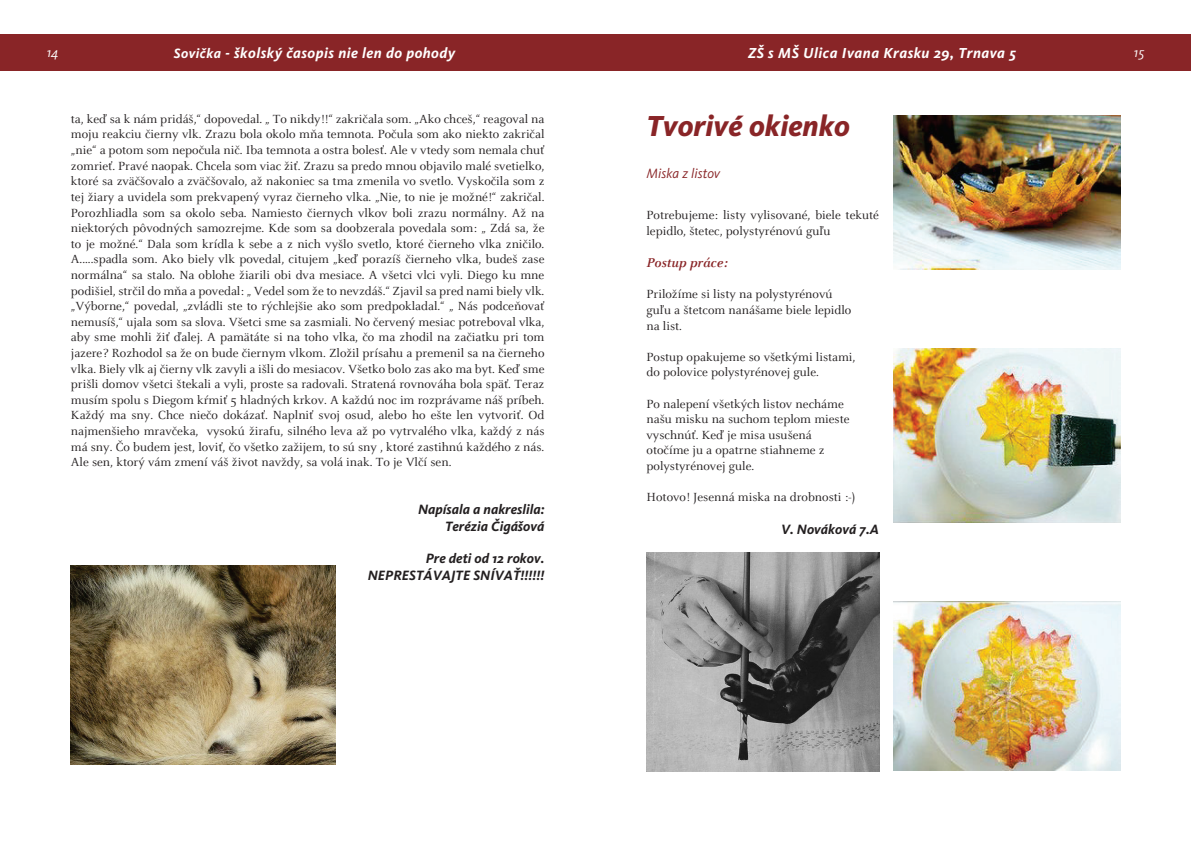
<style>
.page{position:relative;width:1191px;height:842px;background:#fff}
.page>*{position:absolute;margin:0;border:0;box-sizing:border-box;transform-origin:0 0}
.nadpis{font:italic 800 30px "Kievit Pro";color:#892527}
.t1{font:italic 700 15px "Kievit Pro";letter-spacing:.03em;color:#fff}
.meno{font:italic 700 14px "Kievit Pro";color:#231f20}
.podnadpis{font:italic 14px "Kievit Pro";color:#892527}
.text{font:italic 700 14px "Celeste Pro";color:#892527}
.t2{font:italic 14px "Kievit Pro";color:#fff}
.text-2{font:13px/15.6px "Celeste Pro";color:#231f20;text-align:justify}
.s1{font-size:14px}
</style>
<div class="page">
<div style="left:595px;top:34px;width:596px;height:37px;background:#892527"></div>
<div style="left:0;top:34px;width:595px;height:37px;background:#892527"></div>
<img style="left:71px;top:566px;width:264px;height:198px">
<img style="left:893px;top:115px;width:227px;height:154px">
<img style="left:893px;top:348px;width:227px;height:174px">
<img style="left:893px;top:601px;width:227px;height:169px">
<img style="left:646px;top:553px;width:233px;height:218px">
<p class="t2" style="left:47px;top:44px;width:13px">14</p>
<p class="t1" style="left:174px;top:44px;width:283px"><span class="s1">Sovička</span> - školský časopis nie len do pohody</p>
<p class="t1" style="left:748px;top:44px;width:269px">ZŠ s MŠ Ulica Ivana Krasku 29, Trnava 5</p>
<p class="t2" style="left:1134px;top:44px;width:12px">15</p>
<p class="text-2" style="left:71px;top:111px;width:475px">ta, keď sa k nám pridáš,“ dopovedal. „ To nikdy!!“ zakričala som. „Ako chceš,“ reagoval na moju reakciu čierny vlk. Zrazu bola okolo mňa temnota. Počula som ako niekto zakričal „nie“ a potom som nepočula nič. Iba temnota a ostra bolesť. Ale v vtedy som nemala chuť zomrieť. Pravé naopak. Chcela som viac žiť. Zrazu sa predo mnou objavilo malé svetielko, ktoré sa zväčšovalo a zväčšovalo, až nakoniec sa tma zmenila vo svetlo. Vyskočila som z tej žiary a uvidela som prekvapený vyraz čierneho vlka. „Nie, to nie je možné!“ zakričal.<br>Porozhliadla som sa okolo seba. Namiesto čiernych vlkov boli zrazu normálny. Až na niektorých pôvodných samozrejme. Kde som sa doobzerala povedala som: „ Zdá sa, že to je možné.“ Dala som krídla k sebe a z nich vyšlo svetlo, ktoré čierneho vlka zničilo.<br>A.....spadla som. Ako biely vlk povedal, citujem „keď porazíš čierneho vlka, budeš zase normálna“ sa stalo. Na oblohe žiarili obi dva mesiace. A všetci vlci vyli. Diego ku mne podišiel, strčil do mňa a povedal: „ Vedel som že to nevzdáš.“ Zjavil sa pred nami biely vlk. „Výborne,“ povedal, „zvládli ste to rýchlejšie ako som predpokladal.“ „ Nás podceňovať nemusíš,“ ujala som sa slova. Všetci sme sa zasmiali. No červený mesiac potreboval vlka, aby sme mohli žiť ďalej. A pamätáte si na toho vlka, čo ma zhodil na začiatku pri tom jazere? Rozhodol sa že on bude čiernym vlkom. Zložil prísahu a premenil sa na čierneho vlka. Biely vlk aj čierny vlk zavyli a išli do mesiacov. Všetko bolo zas ako ma byt. Keď sme prišli domov všetci štekali a vyli, proste sa radovali. Stratená rovnováha bola späť. Teraz musím spolu s Diegom kŕmiť 5 hladných krkov. A každú noc im rozprávame náš príbeh.</p>
<p class="text-2" style="left:71px;top:407px;width:475px">Každý ma sny. Chce niečo dokázať. Naplniť svoj osud, alebo ho ešte len vytvoriť. Od najmenšieho mravčeka, vysokú žirafu, silného leva až po vytrvalého vlka, každý z nás má sny. Čo budem jest, loviť, čo všetko zažijem, to sú sny , ktoré zastihnú každého z nás.<br>Ale sen, ktorý vám zmení váš život navždy, sa volá inak. To je Vlčí sen.</p>
<p class="meno" style="left:418px;top:501px;width:128px">Napísala a nakreslila:</p>
<p class="meno" style="left:445px;top:518px;width:101px">Terézia Čigášová</p>
<p class="meno" style="left:426px;top:550px;width:120px">Pre deti od 12 rokov.</p>
<p class="meno" style="left:368px;top:567px;width:178px">NEPRESTÁVAJTE SNÍVAŤ!!!!!!</p>
<p class="nadpis" style="left:646px;top:108px;width:205px">Tvorivé okienko</p>
<p class="podnadpis" style="left:646px;top:165px;width:75px">Miska z listov</p>
<p class="text-2" style="left:646px;top:207px;width:234px">Potrebujeme: listy vylisované, biele tekuté lepidlo, štetec, polystyrénovú guľu</p>
<p class="text" style="left:646px;top:254px;width:83px">Postup práce:</p>
<p class="text-2" style="left:646px;top:286px;width:187px">Priložíme si listy na polystyrénovú</p>
<p class="text-2" style="left:646px;top:302px;width:206px">guľu a štetcom nanášame biele lepidlo</p>
<p class="text-2" style="left:646px;top:317px;width:37px">na list.</p>
<p class="text-2" style="left:646px;top:349px;width:210px">Postup opakujeme so všetkými listami,</p>
<p class="text-2" style="left:646px;top:364px;width:174px">do polovice polystyrénovej gule.</p>
<p class="text-2" style="left:646px;top:395px;width:199px">Po nalepení všetkých listov necháme</p>
<p class="text-2" style="left:646px;top:411px;width:205px">našu misku na suchom teplom mieste</p>
<p class="text-2" style="left:646px;top:427px;width:167px">vyschnúť. Keď je misa usušená</p>
<p class="text-2" style="left:646px;top:442px;width:180px">otočíme ju a opatrne stiahneme z</p>
<p class="text-2" style="left:646px;top:458px;width:109px">polystyrénovej gule.</p>
<p class="text-2" style="left:646px;top:489px;width:210px">Hotovo! Jesenná miska na drobnosti :-)</p>
<p class="meno" style="left:781px;top:520px;width:100px">V. Nováková 7.A</p>
</div>
